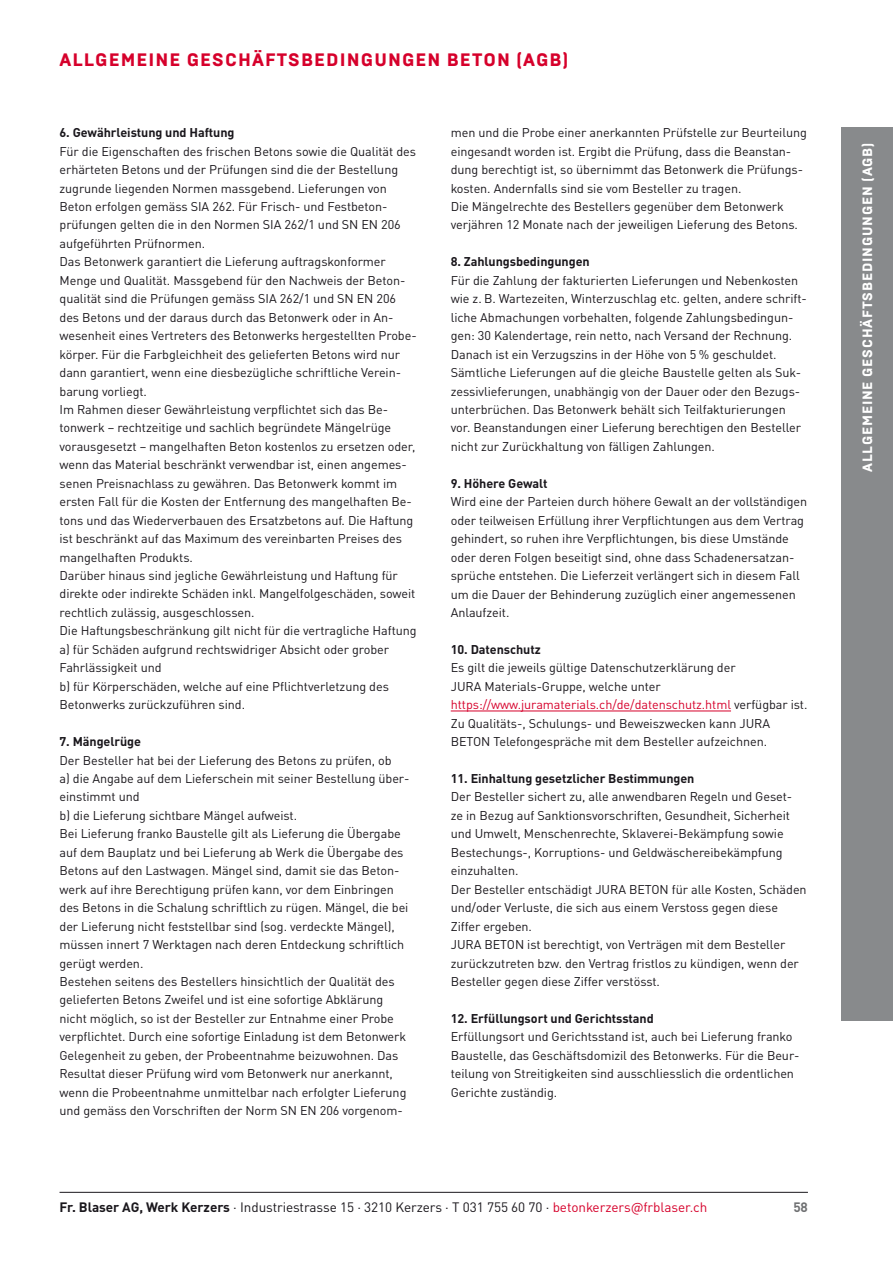
<style>
.page{position:relative;width:893px;height:1263px;background:#fff}
.page>*{position:absolute;margin:0;border:0;box-sizing:border-box;transform-origin:0 0}
.t1{font:800 18px "Brutal Type";letter-spacing:.06em;color:#d6002b}
.t2{font:13.5px "DIN Pro";letter-spacing:-.005em;color:#1a171c}
.t3{font:800 13.5px "Brutal Type";letter-spacing:.06em;color:#fff}
.t4{font:700 13.5px "DIN Pro";color:#707173}
.t5{font:12.6px/18.5px "DIN Pro";letter-spacing:-.005em;color:#1a171c}
.t6{font:700 12.6px "DIN Pro";letter-spacing:-.005em;color:#1a171c}
.s1{color:#d6002b}
.s2{font-weight:700}
</style>
<div class="page">
<hr style="left:60px;top:1192px;width:748px;height:1px;background:#1a171c">
<div style="left:842px;top:128px;width:51px;height:892px;background:#888a8c"></div>
<hr style="left:451px;top:711px;width:280px;height:1px;background:#d6002b">
<h1 class="t1" style="left:60px;top:48px;width:510px">ALLGEMEINE GESCHÄFTSBEDINGUNGEN BETON (AGB)</h1>
<p class="t6" style="left:60px;top:122px;width:177px">6. Gewährleistung und Haftung</p>
<p class="t5" style="left:60px;top:141px;width:359px">Für die Eigenschaften des frischen Betons sowie die Qualität des erhärteten Betons und der Prüfungen sind die der Bestellung zugrunde liegenden Normen massgebend. Lieferungen von Beton erfolgen gemäss SIA 262. Für Frisch- und Festbeton&shy;prüfungen gelten die in den Normen SIA 262/1 und SN EN 206 aufgeführten Prüfnormen.<br>Das Betonwerk garantiert die Lieferung auftragskonformer Menge und Qualität. Massgebend für den Nachweis der Beton&shy;qualität sind die Prüfungen gemäss SIA 262/1 und SN EN 206 des Betons und der daraus durch das Betonwerk oder in An&shy;wesenheit eines Vertreters des Betonwerks hergestellten Probe&shy;körper. Für die Farbgleichheit des gelieferten Betons wird nur dann garantiert, wenn eine diesbezügliche schriftliche Verein&shy;barung vorliegt.<br>Im Rahmen dieser Gewährleistung verpflichtet sich das Be&shy;tonwerk – rechtzeitige und sachlich begründete Mängelrüge vorausgesetzt – mangelhaften Beton kostenlos zu ersetzen oder, wenn das Material beschränkt verwendbar ist, einen angemes&shy;senen Preisnachlass zu gewähren. Das Betonwerk kommt im ersten Fall für die Kosten der Entfernung des mangelhaften Be&shy;tons und das Wiederverbauen des Ersatzbetons auf. Die Haftung ist beschränkt auf das Maximum des vereinbarten Preises des mangelhaften Produkts.<br>Darüber hinaus sind jegliche Gewährleistung und Haftung für direkte oder indirekte Schäden inkl. Mangelfolgeschäden, soweit rechtlich zulässig, ausgeschlossen.<br>Die Haftungsbeschränkung gilt nicht für die vertragliche Haftung a) für Schäden aufgrund rechtswidriger Absicht oder grober Fahrlässigkeit und<br>b) für Körperschäden, welche auf eine Pflichtverletzung des Betonwerks zurückzuführen sind.</p>
<p class="t6" style="left:60px;top:731px;width:83px">7. Mängelrüge</p>
<p class="t5" style="left:60px;top:749px;width:351px">Der Besteller hat bei der Lieferung des Betons zu prüfen, ob<br>a) die Angabe auf dem Lieferschein mit seiner Bestellung über&shy;einstimmt und<br>b) die Lieferung sichtbare Mängel aufweist.<br>Bei Lieferung franko Baustelle gilt als Lieferung die Übergabe auf dem Bauplatz und bei Lieferung ab Werk die Übergabe des Betons auf den Lastwagen. Mängel sind, damit sie das Beton&shy;werk auf ihre Berechtigung prüfen kann, vor dem Einbringen des Betons in die Schalung schriftlich zu rügen. Mängel, die bei der Lieferung nicht feststellbar sind (sog. verdeckte Mängel), müssen innert 7 Werktagen nach deren Entdeckung schriftlich gerügt werden.<br>Bestehen seitens des Bestellers hinsichtlich der Qualität des gelieferten Betons Zweifel und ist eine sofortige Abklärung nicht möglich, so ist der Besteller zur Entnahme einer Probe verpflichtet. Durch eine sofortige Einladung ist dem Betonwerk Gelegenheit zu geben, der Probeentnahme beizuwohnen. Das Resultat dieser Prüfung wird vom Betonwerk nur anerkannt, wenn die Probeentnahme unmittelbar nach erfolgter Lieferung und gemäss den Vorschriften der Norm SN EN 206 vorgenom-</p>
<p class="t5" style="left:451px;top:122px;width:358px">men und die Probe einer anerkannten Prüfstelle zur Beurteilung eingesandt worden ist. Ergibt die Prüfung, dass die Beanstan&shy;dung berechtigt ist, so übernimmt das Betonwerk die Prüfungs&shy;kosten. Andernfalls sind sie vom Besteller zu tragen.<br>Die Mängelrechte des Bestellers gegenüber dem Betonwerk verjähren 12 Monate nach der jeweiligen Lieferung des Betons.</p>
<p class="t6" style="left:451px;top:251px;width:140px">8. Zahlungsbedingungen</p>
<p class="t5" style="left:451px;top:270px;width:358px">Für die Zahlung der fakturierten Lieferungen und Nebenkosten wie z. B. Wartezeiten, Winterzuschlag etc. gelten, andere schrift&shy;liche Abmachungen vorbehalten, folgende Zahlungsbedingun&shy;gen: 30 Kalendertage, rein netto, nach Versand der Rechnung.<br>Danach ist ein Verzugszins in der Höhe von 5 % geschuldet.<br>Sämtliche Lieferungen auf die gleiche Baustelle gelten als Suk&shy;zessivlieferungen, unabhängig von der Dauer oder den Bezugs&shy;unterbrüchen. Das Betonwerk behält sich Teilfakturierungen vor. Beanstandungen einer Lieferung berechtigen den Besteller nicht zur Zurückhaltung von fälligen Zahlungen.</p>
<p class="t6" style="left:451px;top:473px;width:98px">9. Höhere Gewalt</p>
<p class="t5" style="left:451px;top:491px;width:358px">Wird eine der Parteien durch höhere Gewalt an der vollständigen oder teilweisen Erfüllung ihrer Verpflichtungen aus dem Vertrag gehindert, so ruhen ihre Verpflichtungen, bis diese Umstände oder deren Folgen beseitigt sind, ohne dass Schadenersatzan&shy;sprüche entstehen. Die Lieferzeit verlängert sich in diesem Fall um die Dauer der Behinderung zuzüglich einer angemessenen Anlaufzeit.</p>
<p class="t6" style="left:451px;top:639px;width:92px">10. Datenschutz</p>
<p class="t5" style="left:451px;top:657px;width:358px">Es gilt die jeweils gültige Datenschutzerklärung der<br>JURA Materials-Gruppe, welche unter <span class="s1">https://www.juramaterials.ch/de/datenschutz.html</span> verfügbar ist.<br>Zu Qualitäts-, Schulungs- und Beweiszwecken kann JURA BETON Telefongespräche mit dem Besteller aufzeichnen.</p>
<p class="t6" style="left:451px;top:768px;width:245px">11. Einhaltung gesetzlicher Bestimmungen</p>
<p class="t5" style="left:451px;top:786px;width:357px">Der Besteller sichert zu, alle anwendbaren Regeln und Geset&shy;ze in Bezug auf Sanktionsvorschriften, Gesundheit, Sicherheit und Umwelt, Menschenrechte, Sklaverei-Bekämpfung sowie Bestechungs-, Korruptions- und Geldwäschereibekämpfung einzuhalten.<br>Der Besteller entschädigt JURA BETON für alle Kosten, Schäden und/oder Verluste, die sich aus einem Verstoss gegen diese Ziffer ergeben.<br>JURA BETON ist berechtigt, von Verträgen mit dem Besteller zurückzutreten bzw. den Vertrag fristlos zu kündigen, wenn der Besteller gegen diese Ziffer verstösst.</p>
<p class="t6" style="left:451px;top:1008px;width:204px">12. Erfüllungsort und Gerichtsstand</p>
<p class="t5" style="left:451px;top:1026px;width:348px">Erfüllungsort und Gerichtsstand ist, auch bei Lieferung franko Baustelle, das Geschäftsdomizil des Betonwerks. Für die Beur&shy;teilung von Streitigkeiten sind ausschliesslich die ordentlichen Gerichte zuständig.</p>
<p class="t2" style="left:60px;top:1196px;width:649px"><span class="s2">Fr. Blaser AG, Werk Kerzers</span> · Industriestrasse 15 · 3210 Kerzers · T 031 755 60 70 · <span class="s1">betonkerzers@frblaser.ch</span></p>
<p class="t4" style="left:793px;top:1195px;width:16px">58</p>
<p class="t3" style="left:859px;top:472px;width:331px;rotate:-90deg">ALLGEMEINE GESCHÄFTSBEDINGUNGEN (AGB)</p>
</div>
